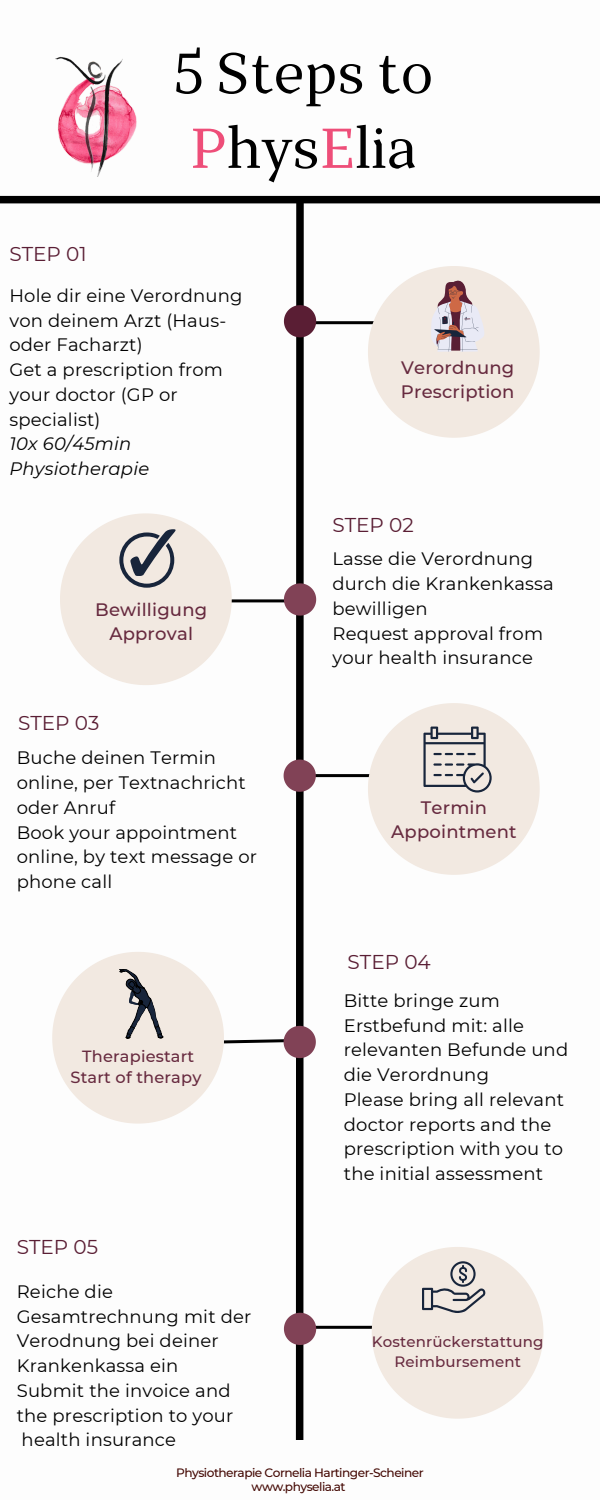
<style>
.page{position:relative;width:600px;height:1500px;background:#fff}
.page>*{position:absolute;margin:0;border:0;box-sizing:border-box;transform-origin:0 0}
.t1{font:56px/75px "TT Bells";color:#000}
.t2{font:20px "Montserrat";color:#5a1e34}
.t3{font:18px/24.8px "Montserrat";letter-spacing:.01em;color:#000}
.t4{font:500 18px "Montserrat";letter-spacing:.01em;color:#672a3f}
.t5{font:italic 18px/24.8px "Montserrat";letter-spacing:.01em;color:#000}
.t6{font:500 16.2px "Montserrat";letter-spacing:.01em;color:#672a3f}
.t7{font:500 15px "Montserrat";letter-spacing:.01em;color:#672a3f}
.t8{font:500 12.1px "Montserrat";letter-spacing:-.045em;color:#440904}
.s1{color:#ee4e79}
</style>
<div class="page">
<hr style="left:296px;top:774px;width:107px;height:3px;background:#000">
<hr style="left:296px;top:321px;width:108px;height:3px;background:#000">
<hr style="left:304px;top:1326px;width:107px;height:3px;background:#000">
<div style="left:0;top:196px;width:600px;height:7px;background:#000"></div>
<img style="left:55px;top:56px;width:82px;height:121px">
<svg style="left:368px;top:266px;width:172px;height:172px"></svg>
<svg style="left:372px;top:1247px;width:171px;height:172px"></svg>
<svg style="left:368px;top:703px;width:172px;height:172px"></svg>
<svg style="left:52px;top:195px;width:264px;height:1245px"></svg>
<p class="t1" style="left:174px;top:37px;width:261px">5 Steps to<br><span class="s1">P</span>hys<span class="s1">E</span>lia</p>
<p class="t2" style="left:9px;top:242px;width:79px">STEP 01</p>
<p class="t3" style="left:9px;top:283px;width:235px">Hole dir eine Verordnung von deinem Arzt (Haus&shy;oder Facharzt)</p>
<p class="t3" style="left:9px;top:357px;width:215px">Get a prescription from your doctor (GP or specialist)</p>
<p class="t5" style="left:9px;top:431px;width:141px">10x 60/45min<br>Physiotherapie</p>
<p class="t4" style="left:95px;top:598px;width:113px">Bewilligung</p>
<p class="t4" style="left:109px;top:622px;width:85px">Approval</p>
<p class="t2" style="left:18px;top:711px;width:83px">STEP 03</p>
<p class="t3" style="left:17px;top:745px;width:231px">Buche deinen Termin online, per Textnachricht oder Anruf</p>
<p class="t3" style="left:17px;top:820px;width:242px">Book your appointment online, by text message or phone call</p>
<p class="t6" style="left:82px;top:1046px;width:113px">Therapiestart</p>
<p class="t6" style="left:71px;top:1067px;width:132px">Start of therapy</p>
<p class="t2" style="left:17px;top:1234px;width:83px">STEP 05</p>
<p class="t3" style="left:17px;top:1279px;width:236px">Reiche die<br>Gesamtrechnung mit der<br>Verodnung bei deiner<br>Krankenkassa ein</p>
<p class="t3" style="left:17px;top:1378px;width:218px">Submit the invoice and the prescription to your health insurance</p>
<p class="t4" style="left:401px;top:356px;width:115px">Verordnung</p>
<p class="t4" style="left:401px;top:380px;width:115px">Prescription</p>
<p class="t2" style="left:333px;top:513px;width:83px">STEP 02</p>
<p class="t3" style="left:333px;top:547px;width:223px">Lasse die Verordnung durch die Krankenkassa bewilligen</p>
<p class="t3" style="left:333px;top:621px;width:212px">Request approval from your health insurance</p>
<p class="t4" style="left:421px;top:796px;width:68px">Termin</p>
<p class="t4" style="left:391px;top:820px;width:127px">Appointment</p>
<p class="t2" style="left:348px;top:949px;width:85px">STEP 04</p>
<p class="t3" style="left:344px;top:988px;width:226px">Bitte bringe zum<br>Erstbefund mit: alle relevanten Befunde und die Verordnung</p>
<p class="t3" style="left:344px;top:1087px;width:222px">Please bring all relevant doctor reports and the prescription with you to the initial assessment</p>
<p class="t7" style="left:372px;top:1333px;width:173px">Kostenrückerstattung</p>
<p class="t7" style="left:394px;top:1353px;width:128px">Reimbursement</p>
<p class="t8" style="left:176px;top:1465px;width:249px">Physiotherapie Cornelia Hartinger-Scheiner</p>
<p class="t8" style="left:252px;top:1479px;width:96px">www.physelia.at</p>
</div>
